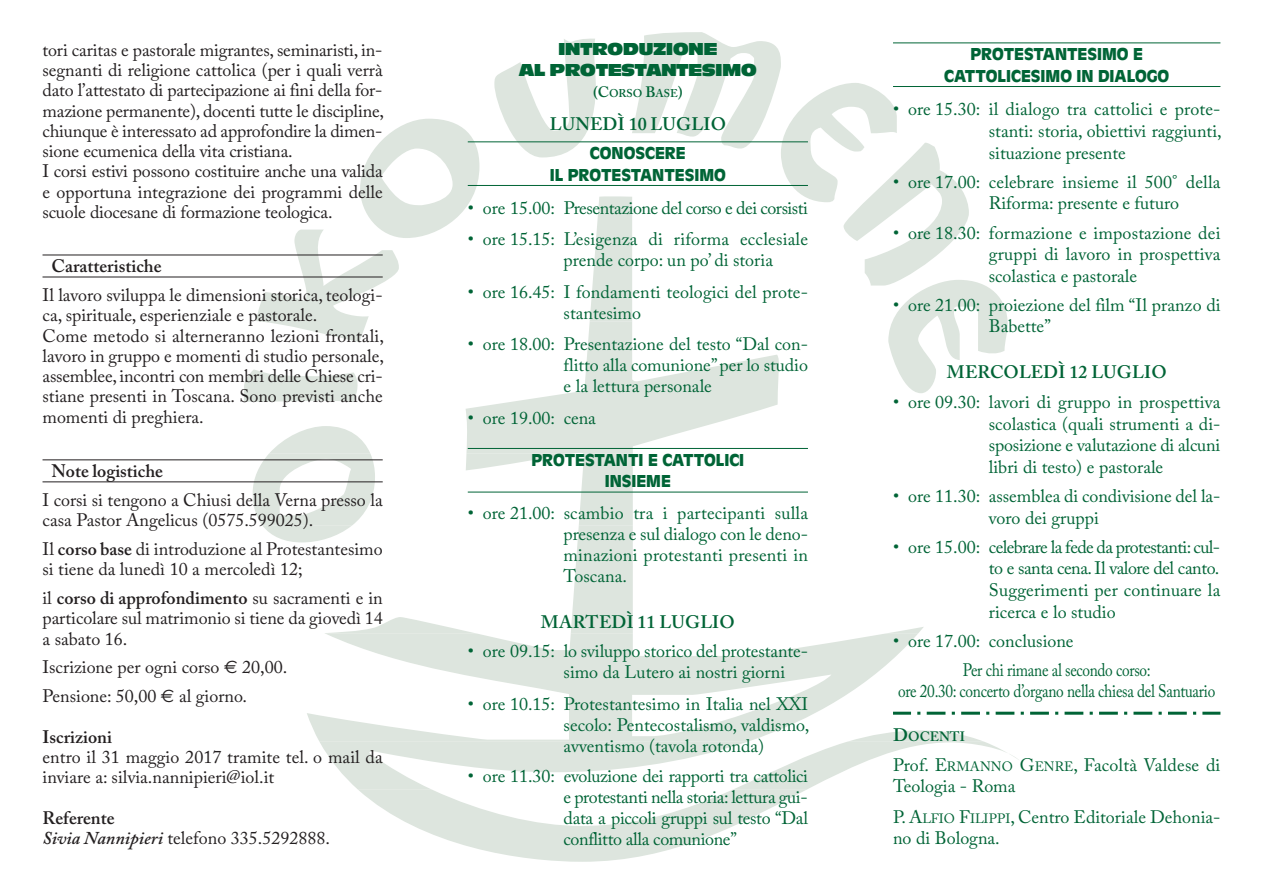
<style>
.page{position:relative;width:1263px;height:893px;background:#fff}
.page>*{position:absolute;margin:0;border:0;box-sizing:border-box;transform-origin:0 0}
.t1{font:18px/21.6px "Adobe Caslon Pro";color:#006436}
.t2{font:18px/20.2px "Adobe Caslon Pro";color:#231f20}
.t3{font:700 18px/21.6px "Antique Oli T";color:#006436;text-align:center}
.t4{font:18px/29.1px "Adobe Caslon Pro";letter-spacing:-.02em;color:#006436}
.t5{font:18px "Adobe Caslon Pro";letter-spacing:-.02em;color:#006436;scale:.85 1}
.t6{font:600 18px "Adobe Caslon Pro";letter-spacing:.015em;color:#006436}
.t7{font:18px "Adobe Caslon Pro";letter-spacing:-.025em;color:#006436}
.t8{font:600 18px "Adobe Caslon Pro";color:#231f20}
.t9{font:18px/21.6px "Antique Oli Nor P";color:#006436;text-align:center;scale:.9 1}
.t10{font:600 13.5px "Adobe Caslon Pro";color:#006436}
.t11{font:600 11.25px "Adobe Caslon Pro";color:#006436}
.s1{font-weight:600}
.s2{font-family:"Euro Sans"}
.s3{font-weight:600;font-style:italic}
.s4{font-size:15px}
.s5{font-size:18px}
.s6{font-size:13.5px}
</style>
<div class="page">
<svg style="left:494px;top:38px;width:102px;height:81px"></svg>
<svg style="left:256px;top:229px;width:104px;height:94px"></svg>
<svg style="left:632px;top:32px;width:376px;height:361px"></svg>
<svg style="left:244px;top:369px;width:25px;height:33px"></svg>
<svg style="left:320px;top:742px;width:699px;height:120px"></svg>
<svg style="left:307px;top:634px;width:677px;height:108px"></svg>
<svg style="left:263px;top:526px;width:661px;height:108px"></svg>
<svg style="left:253px;top:454px;width:380px;height:72px"></svg>
<svg style="left:269px;top:322px;width:512px;height:132px"></svg>
<svg style="left:360px;top:119px;width:272px;height:203px"></svg>
<hr style="left:43px;top:255px;width:340px;height:1px;background:#231f20">
<hr style="left:43px;top:277px;width:340px;height:1px;background:#231f20">
<hr style="left:43px;top:459px;width:340px;height:1px;background:#231f20">
<hr style="left:43px;top:481px;width:340px;height:1px;background:#231f20">
<hr style="left:468px;top:141px;width:340px;height:1px;background:#006436">
<hr style="left:468px;top:185px;width:340px;height:1px;background:#006436">
<hr style="left:468px;top:448px;width:340px;height:1px;background:#006436">
<hr style="left:468px;top:492px;width:340px;height:1px;background:#006436">
<hr style="left:893px;top:43px;width:327px;height:1px;background:#006436">
<hr style="left:893px;top:86px;width:327px;height:1px;background:#006436">
<svg style="left:911px;top:712px;width:286px;height:3px"></svg>
<hr style="left:893px;top:712px;width:18px;height:3px;background:#006436">
<hr style="left:1202px;top:712px;width:18px;height:3px;background:#006436">
<p class="t2" style="left:43px;top:42px;width:343px">tori caritas e pastorale migrantes, seminaristi, in&shy;segnanti di religione cattolica (per i quali verrà dato l’attestato di partecipazione ai fini della for&shy;mazione permanente), docenti tutte le discipline, chiunque è interessato ad approfondire la dimen&shy;sione ecumenica della vita cristiana.<br>I corsi estivi possono costituire anche una valida e opportuna integrazione dei programmi delle scuole diocesane di formazione teologica.</p>
<p class="t8" style="left:52px;top:260px;width:112px">Caratteristiche</p>
<p class="t2" style="left:43px;top:287px;width:343px">Il lavoro sviluppa le dimensioni storica, teologi&shy;ca, spirituale, esperienziale e pastorale.<br>Come metodo si alterneranno lezioni frontali, lavoro in gruppo e momenti di studio personale, assemblee, incontri con membri delle Chiese cri&shy;stiane presenti in Toscana. Sono previsti anche momenti di preghiera.</p>
<p class="t8" style="left:52px;top:464px;width:113px">Note logistiche</p>
<p class="t2" style="left:43px;top:492px;width:342px">I corsi si tengono a Chiusi della Verna presso la casa Pastor Angelicus (0575.599025).</p>
<p class="t2" style="left:43px;top:541px;width:342px">Il <span class="s1">corso base</span> di introduzione al Protestantesimo si tiene da lunedì 10 a mercoledì 12;</p>
<p class="t2" style="left:43px;top:590px;width:342px;text-align:justify">il <span class="s1">corso di approfondimento</span> su sacramenti e in particolare sul matrimonio si tiene da giovedì 14 a sabato 16.</p>
<p class="t2" style="left:43px;top:655px;width:246px;line-height:28.8px">Iscrizione per ogni corso <span class="s2">€</span> 20,00.<br>Pensione: 50,00 <span class="s2">€</span> al giorno.</p>
<p class="t8" style="left:43px;top:730px;width:71px">Iscrizioni</p>
<p class="t2" style="left:43px;top:749px;width:342px">entro il 31 maggio 2017 tramite tel. o mail da inviare a: silvia.nannipieri@iol.it</p>
<p class="t2" style="left:43px;top:809px;width:289px"><span class="s1">Referente<br></span><span class="s3">Sivia Nannipieri</span> telefono 335.5292888.</p>
<p class="t9" style="left:519px;top:38px;width:265px">INTRODUZIONE<br>AL PROTESTANTESIMO</p>
<p class="t11" style="left:593px;top:89px;width:91px"><span class="s4">(C</span>ORSO <span class="s4">B</span>ASE<span class="s4">)</span></p>
<p class="t6" style="left:550px;top:118px;width:178px">LUNEDÌ 10 LUGLIO</p>
<p class="t3" style="left:550px;top:142px;width:178px">CONOSCERE<br>IL PROTESTANTESIMO</p>
<p class="t7" style="left:468px;top:201px;width:342px">• ore 15.00: Presentazione del corso e dei corsisti</p>
<p class="t1" style="left:564px;top:231px;width:246px;line-height:21px;text-indent:-96px">• ore 15.15: L’esigenza di riforma ecclesiale prende corpo: un po’ di storia</p>
<p class="t1" style="left:564px;top:283px;width:246px;line-height:21px;text-indent:-96px">• ore 16.45: I fondamenti teologici del prote&shy;stantesimo</p>
<p class="t1" style="left:564px;top:336px;width:246px;line-height:21px;text-align:justify;text-indent:-96px">• ore 18.00: Presentazione del testo “Dal con&shy;flitto alla comunione”per lo studio e la lettura personale</p>
<p class="t1" style="left:468px;top:409px;width:130px">• ore 19.00: cena</p>
<p class="t3" style="left:531px;top:449px;width:214px">PROTESTANTI E CATTOLICI<br>INSIEME</p>
<p class="t1" style="left:564px;top:504px;width:246px;line-height:21px;text-align:justify;text-indent:-96px">• ore 21.00: scambio tra i partecipanti sulla presenza e sul dialogo con le deno&shy;minazioni protestanti presenti in Toscana.</p>
<p class="t6" style="left:541px;top:615px;width:195px">MARTEDÌ 11 LUGLIO</p>
<p class="t1" style="left:564px;top:643px;width:246px;line-height:21px;text-indent:-96px">• ore 09.15: lo sviluppo storico del protestante&shy;simo da Lutero ai nostri giorni</p>
<p class="t1" style="left:564px;top:695px;width:247px;line-height:21px;text-align:justify;text-indent:-96px">• ore 10.15: Protestantesimo in Italia nel XXI secolo: Pentecostalismo, valdismo, avventismo (tavola rotonda)</p>
<p class="t1" style="left:564px;top:767px;width:246px;line-height:21px;text-align:justify;text-indent:-96px">• ore 11.30: evoluzione dei rapporti tra cattolici e protestanti nella storia: lettura gui&shy;data a piccoli gruppi sul testo “Dal conflitto alla comunione”</p>
<p class="t3" style="left:944px;top:43px;width:227px">PROTESTANTESIMO E<br>CATTOLICESIMO IN DIALOGO</p>
<p class="t1" style="left:989px;top:101px;width:234px;text-align:justify;text-indent:-96px">• ore 15.30: il dialogo tra cattolici e prote&shy;stanti: storia, obiettivi raggiunti, situazione presente</p>
<p class="t1" style="left:989px;top:173px;width:233px;text-indent:-96px">• ore 17.00: celebrare insieme il 500° della<br>Riforma: presente e futuro</p>
<p class="t1" style="left:989px;top:224px;width:233px;text-align:justify;text-indent:-96px">• ore 18.30: formazione e impostazione dei gruppi di lavoro in prospettiva scolastica e pastorale</p>
<p class="t1" style="left:989px;top:296px;width:233px;text-indent:-96px">• ore 21.00: proiezione del film “Il pranzo di<br>Babette”</p>
<p class="t6" style="left:947px;top:365px;width:221px">MERCOLEDÌ 12 LUGLIO</p>
<p class="t1" style="left:989px;top:393px;width:233px;text-align:justify;text-indent:-96px">• ore 09.30: lavori di gruppo in prospettiva scolastica (quali strumenti a di&shy;sposizione e valutazione di alcuni libri di testo) e pastorale</p>
<p class="t1" style="left:989px;top:487px;width:233px;text-indent:-96px">• ore 11.30: assemblea di condivisione del la&shy;voro dei gruppi</p>
<p class="t1" style="left:989px;top:538px;width:233px;text-align:justify;text-indent:-96px">• ore 15.00: celebrare la fede da protestanti: cul&shy;to e santa cena. Il valore del canto.<br>Suggerimenti per continuare la ricerca e lo studio</p>
<p class="t4" style="left:963px;top:628px;width:189px;text-indent:-70px">• ore 17.00: conclusione<br>Per chi rimane al secondo corso:</p>
<p class="t5" style="left:898px;top:685px;width:375px">ore 20.30: concerto d’organo nella chiesa del Santuario</p>
<p class="t10" style="left:893px;top:731px;width:74px"><span class="s5">D</span>OCENTI</p>
<p class="t1" style="left:893px;top:756px;width:329px">Prof. E<span class="s6">RMANNO</span> G<span class="s6">ENRE</span>, Facoltà Valdese di<br>Teologia - Roma</p>
<p class="t1" style="left:893px;top:808px;width:329px">P. A<span class="s6">LFIO</span> F<span class="s6">ILIPPI</span>, Centro Editoriale Dehonia&shy;no di Bologna.</p>
</div>
